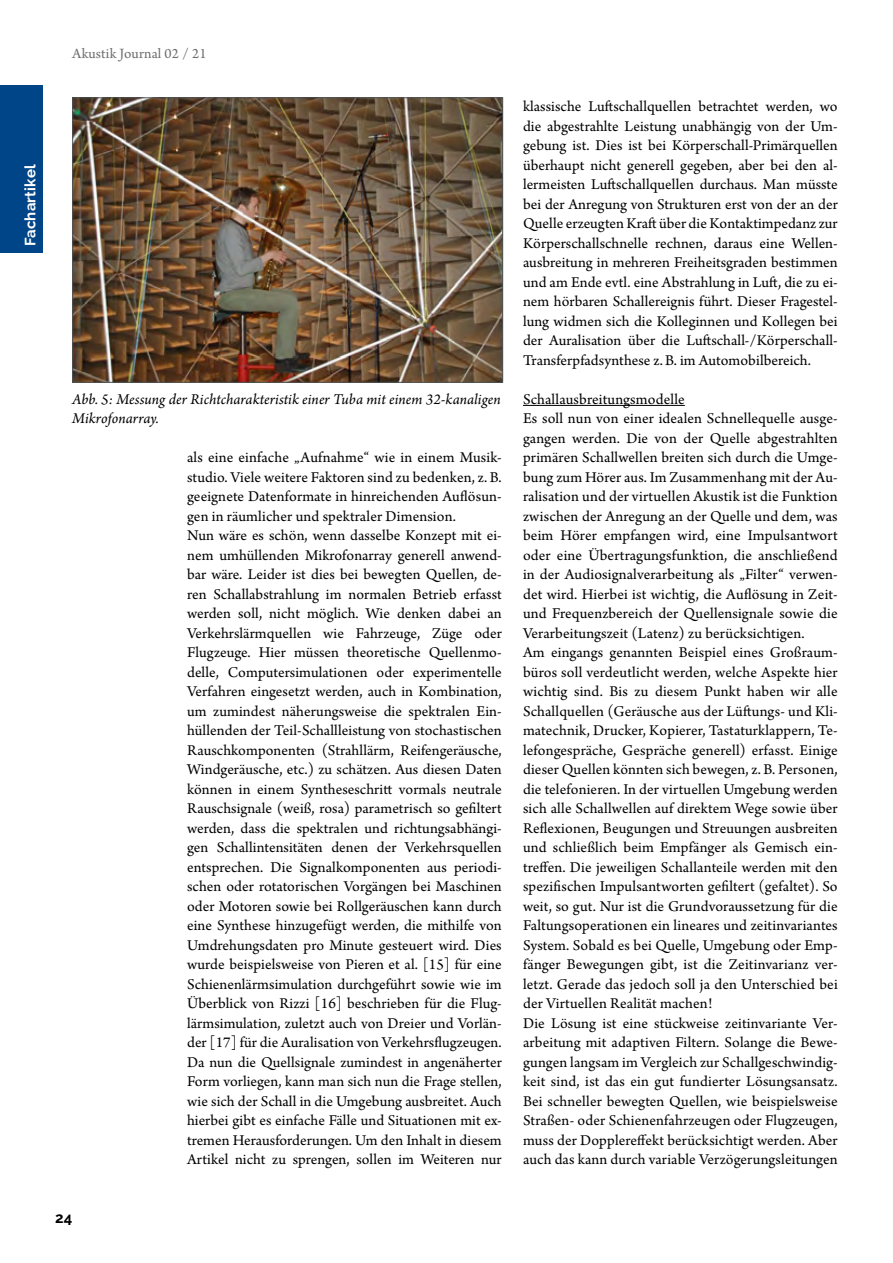
<style>
.page{position:relative;width:893px;height:1263px;background:#fff}
.page>*{position:absolute;margin:0;border:0;box-sizing:border-box;transform-origin:0 0}
.t1{font:15.75px/19.5px "Arno Pro";letter-spacing:.005em;color:#000}
.t2{font:italic 15.75px/19.5px "Arno Pro";letter-spacing:.005em;color:#000}
.t3{font:15px "Arno Pro";letter-spacing:.01em;color:#6d6e70}
.t4{font:700 15px "Raleway";letter-spacing:.01em;color:#fff}
.t5{font:700 15px "Raleway";color:#000}
</style>
<div class="page">
<div style="left:0;top:85px;width:43px;height:168px;background:#004588"></div>
<hr style="left:523px;top:405px;width:162px;height:1px;background:#000">
<img style="left:74px;top:99px;width:427px;height:282px">
<div style="left:72px;top:97px;width:431px;height:286px;border:1px solid #4d5458"></div>
<p class="t3" style="left:72px;top:45px;width:136px">Akustik Journal 02 / 21</p>
<p class="t4" style="left:22px;top:246px;width:83px;rotate:-90deg">Fachartikel</p>
<p class="t2" style="left:72px;top:390px;width:430px">Abb. 5: Messung der Richtcharakteristik einer Tuba mit einem 32-kanaligen<br>Mikrofonarray.</p>
<p class="t5" style="left:55px;top:1209px;width:19px">24</p>
<p class="t1" style="left:187px;top:449px;width:316px">als eine einfache „Aufnahme“ wie in einem Musik&shy;studio. Viele weitere Faktoren sind zu bedenken, z.B. geeignete Datenformate in hinreichenden Auflösun&shy;gen in räumlicher und spektraler Dimension.<br>Nun wäre es schön, wenn dasselbe Konzept mit ei&shy;nem umhüllenden Mikrofonarray generell anwend&shy;bar wäre. Leider ist dies bei bewegten Quellen, de&shy;ren Schallabstrahlung im normalen Betrieb erfasst werden soll, nicht möglich. Wie denken dabei an Verkehrslärmquellen wie Fahrzeuge, Züge oder Flugzeuge. Hier müssen theoretische Quellenmo&shy;delle, Computersimulationen oder experimentelle Verfahren eingesetzt werden, auch in Kombination, um zumindest näherungsweise die spektralen Ein&shy;hüllenden der Teil-Schallleistung von stochastischen Rauschkomponenten (Strahllärm, Reifengeräusche, Windgeräusche, etc.) zu schätzen. Aus diesen Daten können in einem Syntheseschritt vormals neutrale Rauschsignale (weiß, rosa) parametrisch so gefiltert werden, dass die spektralen und richtungsabhängi&shy;gen Schallintensitäten denen der Verkehrsquellen entsprechen. Die Signalkomponenten aus periodi&shy;schen oder rotatorischen Vorgängen bei Maschinen oder Motoren sowie bei Rollgeräuschen kann durch eine Synthese hinzugefügt werden, die mithilfe von Umdrehungsdaten pro Minute gesteuert wird. Dies wurde beispielsweise von Pieren et al. [15] für eine Schienenlärmsimulation durchgeführt sowie wie im Überblick von Rizzi [16] beschrieben für die Flug&shy;lärmsimulation, zuletzt auch von Dreier und Vorlän&shy;der [17] für die Auralisation von Verkehrsflugzeugen.<br>Da nun die Quellsignale zumindest in angenäherter Form vorliegen, kann man sich nun die Frage stellen, wie sich der Schall in die Umgebung ausbreitet. Auch hierbei gibt es einfache Fälle und Situationen mit ex&shy;tremen Herausforderungen. Um den Inhalt in diesem Artikel nicht zu sprengen, sollen im Weiteren nur</p>
<p class="t1" style="left:523px;top:98px;width:316px;text-align:justify">klassische Luftschallquellen betrachtet werden, wo die abgestrahlte Leistung unabhängig von der Um&shy;gebung ist. Dies ist bei Körperschall-Primärquellen überhaupt nicht generell gegeben, aber bei den al&shy;lermeisten Luftschallquellen durchaus. Man müsste bei der Anregung von Strukturen erst von der an der Quelle erzeugten Kraft über die Kontaktimpedanz zur Körperschallschnelle rechnen, daraus eine Wellen&shy;ausbreitung in mehreren Freiheitsgraden bestimmen und am Ende evtl. eine Abstrahlung in Luft, die zu ei&shy;nem hörbaren Schallereignis führt. Dieser Fragestel&shy;lung widmen sich die Kolleginnen und Kollegen bei der Auralisation über die Luftschall-/Körperschall-Transferpfadsynthese z.B. im Automobilbereich.</p>
<p class="t1" style="left:523px;top:390px;width:316px">Schallausbreitungsmodelle<br>Es soll nun von einer idealen Schnellequelle ausge&shy;gangen werden. Die von der Quelle abgestrahlten primären Schallwellen breiten sich durch die Umge&shy;bung zum Hörer aus. Im Zusammenhang mit der Au&shy;ralisation und der virtuellen Akustik ist die Funktion zwischen der Anregung an der Quelle und dem, was beim Hörer empfangen wird, eine Impulsantwort oder eine Übertragungsfunktion, die anschließend in der Audiosignalverarbeitung als „Filter“ verwen&shy;det wird. Hierbei ist wichtig, die Auflösung in Zeit&shy;und Frequenzbereich der Quellensignale sowie die Verarbeitungszeit (Latenz) zu berücksichtigen.<br>Am eingangs genannten Beispiel eines Großraum&shy;büros soll verdeutlicht werden, welche Aspekte hier wichtig sind. Bis zu diesem Punkt haben wir alle Schallquellen (Geräusche aus der Lüftungs- und Kli&shy;matechnik, Drucker, Kopierer, Tastaturklappern, Te&shy;lefongespräche, Gespräche generell) erfasst. Einige dieser Quellen könnten sich bewegen, z. B. Personen, die telefonieren. In der virtuellen Umgebung werden sich alle Schallwellen auf direktem Wege sowie über Reflexionen, Beugungen und Streuungen ausbreiten und schließlich beim Empfänger als Gemisch ein&shy;treffen. Die jeweiligen Schallanteile werden mit den spezifischen Impulsantworten gefiltert (gefaltet). So weit, so gut. Nur ist die Grundvoraussetzung für die Faltungsoperationen ein lineares und zeitinvariantes System. Sobald es bei Quelle, Umgebung oder Emp&shy;fänger Bewegungen gibt, ist die Zeitinvarianz ver&shy;letzt. Gerade das jedoch soll ja den Unterschied bei der Virtuellen Realität machen!<br>Die Lösung ist eine stückweise zeitinvariante Ver&shy;arbeitung mit adaptiven Filtern. Solange die Bewe&shy;gungen langsam im Vergleich zur Schallgeschwindig&shy;keit sind, ist das ein gut fundierter Lösungsansatz.<br>Bei schneller bewegten Quellen, wie beispielsweise Straßen- oder Schienenfahrzeugen oder Flugzeugen, muss der Dopplereffekt berücksichtigt werden. Aber auch das kann durch variable Verzögerungsleitungen</p>
</div>
